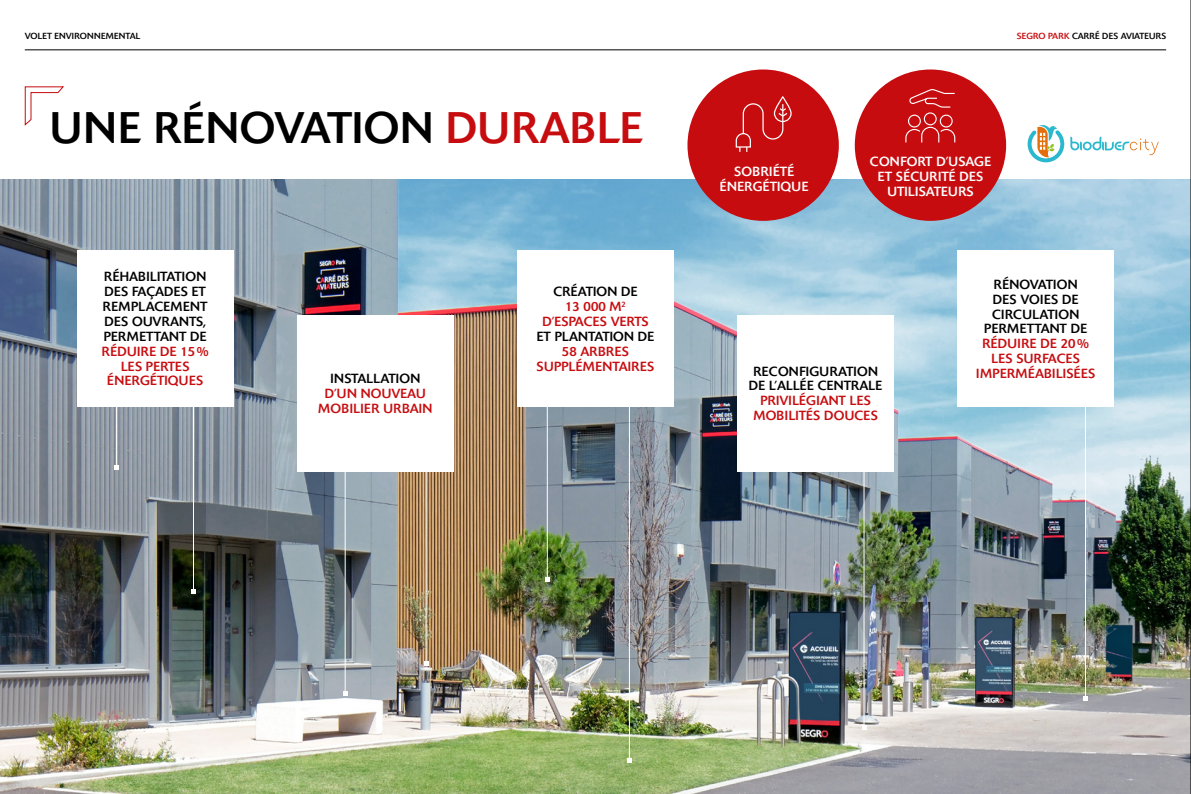
<style>
.page{position:relative;width:1191px;height:794px;background:#fff}
.page>*{position:absolute;margin:0;border:0;box-sizing:border-box;transform-origin:0 0}
.t1{font:43.75px "Delta BQ";letter-spacing:.02em;color:#000}
.t2{font:13.12px/14.9px "Delta BQ";letter-spacing:.02em;color:#c70c0f;text-align:center}
.t3{font:13.12px/14.9px "Delta BQ";letter-spacing:.02em;color:#000;text-align:center}
.t4{font:13.12px/14.9px "Delta BQ";letter-spacing:.02em;color:#fff;text-align:center}
.t5{font:13.12px/14.9px "Delta BQ";color:#c70c0f;text-align:center}
.t6{font:13.12px "Delta BQ";color:#000}
.t7{font:8.75px "Delta BQ";color:#000}
.s1{color:#c70c0f}
.s2{color:#000}
</style>
<div class="page">
<hr style="left:25px;top:49px;width:1141px;height:1px;background:#000">
<img style="left:0;top:180px;width:1190px;height:614px">
<hr style="left:116px;top:357px;width:1px;height:110px;background:#fff">
<svg style="left:114px;top:464px;width:5px;height:5px"></svg>
<hr style="left:193px;top:357px;width:1px;height:235px;background:#fff">
<svg style="left:191px;top:589px;width:5px;height:5px"></svg>
<hr style="left:547px;top:325px;width:1px;height:254px;background:#fff">
<svg style="left:545px;top:577px;width:5px;height:5px"></svg>
<hr style="left:345px;top:414px;width:1px;height:279px;background:#fff">
<svg style="left:343px;top:691px;width:4px;height:5px"></svg>
<hr style="left:425px;top:414px;width:1px;height:249px;background:#fff">
<svg style="left:423px;top:660px;width:5px;height:5px"></svg>
<hr style="left:629px;top:325px;width:1px;height:435px;background:#fff">
<svg style="left:627px;top:758px;width:5px;height:5px"></svg>
<hr style="left:863px;top:429px;width:1px;height:298px;background:#fff">
<svg style="left:861px;top:725px;width:5px;height:5px"></svg>
<hr style="left:1085px;top:310px;width:1px;height:388px;background:#fff">
<svg style="left:1083px;top:696px;width:5px;height:5px"></svg>
<div style="left:737px;top:315px;width:156px;height:156px;background:#fff"></div>
<div style="left:297px;top:315px;width:156px;height:156px;background:#fff"></div>
<div style="left:517px;top:251px;width:156px;height:156px;background:#fff"></div>
<div style="left:957px;top:251px;width:156px;height:156px;background:#fff"></div>
<div style="left:77px;top:251px;width:156px;height:156px;background:#fff"></div>
<svg style="left:24px;top:86px;width:40px;height:40px"></svg>
<svg style="left:1070px;top:137px;width:88px;height:18px"></svg>
<svg style="left:1027px;top:125px;width:37px;height:37px"></svg>
<div style="left:854px;top:69px;width:152px;height:152px;background:#c70c0f;border-radius:50%"></div>
<svg style="left:909px;top:89px;width:46px;height:19px"></svg>
<div style="left:923px;top:112px;width:13px;height:13px;border:1px solid #fff;border-radius:50%"></div>
<div style="left:939px;top:115px;width:13px;height:12px;border:1px solid #fff;border-radius:50%"></div>
<svg style="left:905px;top:126px;width:51px;height:17px"></svg>
<div style="left:908px;top:115px;width:13px;height:12px;border:1px solid #fff;border-radius:50%"></div>
<div style="left:687px;top:69px;width:152px;height:152px;background:#c70c0f;border-radius:50%"></div>
<div style="left:774px;top:96px;width:17px;height:26px;border:1px solid #fff;border-radius:8px"></div>
<svg style="left:735px;top:103px;width:53px;height:48px"></svg>
<hr style="left:1190px;top:0;width:1px;height:794px;background:#000">
<p class="t7" style="left:25px;top:31px;width:117px">VOLET ENVIRONNEMENTAL</p>
<p class="t7" style="left:1016px;top:31px;width:151px"><span class="s1">SEGRO PARK</span> CARRÉ DES AVIATEURS</p>
<h1 class="t1" style="left:50px;top:101px;width:594px">UNE RÉNOVATION <span class="s1">DURABLE</span></h1>
<p class="t3" style="left:103px;top:269px;width:106px;text-align:justify">RÉHABILITATION DES FAÇADES ET REMPLACEMENT DES OUVRANTS, PERMETTANT DE</p>
<p class="t2" style="left:102px;top:344px;width:108px">RÉDUIRE DE 15%<br>LES PERTES<br>ÉNERGÉTIQUES</p>
<p class="t6" style="left:330px;top:370px;width:91px">INSTALLATION</p>
<p class="t2" style="left:318px;top:386px;width:116px">D’UN NOUVEAU<br>MOBILIER URBAIN</p>
<p class="t5" style="left:542px;top:284px;width:108px"><span class="s2">CRÉATION DE<br></span>13 000 M<sup>2<br></sup>D’ESPACES VERTS</p>
<p class="t6" style="left:536px;top:328px;width:119px">ET PLANTATION DE</p>
<p class="t2" style="left:536px;top:344px;width:119px">58 ARBRES<br>SUPPLÉMENTAIRES</p>
<p class="t4" style="left:720px;top:164px;width:90px">SOBRIÉTÉ<br>ÉNERGÉTIQUE</p>
<p class="t4" style="left:870px;top:154px;width:123px">CONFORT D’USAGE<br>ET SÉCURITÉ DES<br>UTILISATEURS</p>
<p class="t3" style="left:749px;top:363px;width:135px">RECONFIGURATION<br>DE L’ALLÉE CENTRALE</p>
<p class="t2" style="left:753px;top:393px;width:126px">PRIVILÉGIANT LES<br>MOBILITÉS DOUCES</p>
<p class="t3" style="left:984px;top:277px;width:104px">RÉNOVATION<br>DES VOIES DE<br>CIRCULATION<br>PERMETTANT DE</p>
<p class="t2" style="left:976px;top:336px;width:121px">RÉDUIRE DE 20%<br>LES SURFACES<br>IMPERMÉABILISÉES</p>
</div>
